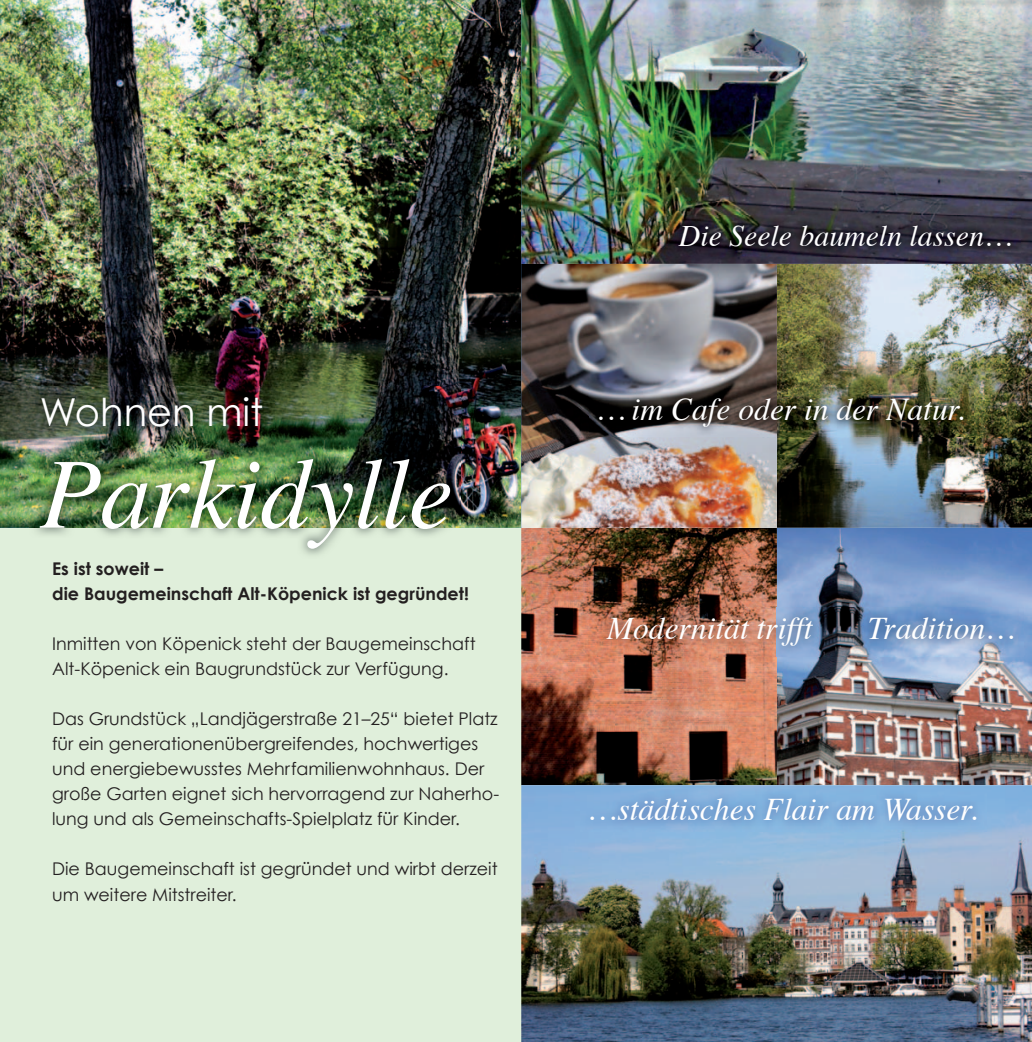
<style>
.page{position:relative;width:1032px;height:1042px;background:#fff}
.page>*{position:absolute;margin:0;border:0;box-sizing:border-box;transform-origin:0 0}
.t1{font:italic 100.8px "Times";letter-spacing:-.005em;color:#fff}
.t2{font:38.5px "Century Gothic";color:#fff}
.t3{font:italic 31.5px "Times";color:#fff}
.t4{font:italic 29.75px "Times";color:#fff}
.t5{font:17.5px/25px "Century Gothic";color:#231f20}
.t6{font:700 17.5px/25px "Century Gothic";color:#231f20}
</style>
<div class="page">
<div style="left:0;top:527px;width:521px;height:514px;background:#e0efdb"></div>
<img style="left:0;top:0;width:521px;height:527px">
<img style="left:29px;top:387px;width:431px;height:168px">
<img style="left:521px;top:0;width:510px;height:1041px">
<img style="left:668px;top:215px;width:352px;height:42px">
<img style="left:580px;top:788px;width:405px;height:43px">
<img style="left:597px;top:607px;width:426px;height:49px">
<img style="left:589px;top:388px;width:384px;height:48px">
<h2 class="t2" style="left:40px;top:388px;width:225px">Wohnen mit</h2>
<h1 class="t1" style="left:40px;top:406px;width:415px">Parkidylle</h1>
<p class="t6" style="left:52px;top:555px;width:418px">Es ist soweit –<br>die Baugemeinschaft Alt-Köpenick ist gegründet!</p>
<p class="t5" style="left:52px;top:630px;width:425px">Inmitten von Köpenick steht der Baugemeinschaft<br>Alt-Köpenick ein Baugrundstück zur Verfügung.</p>
<p class="t5" style="left:52px;top:706px;width:448px">Das Grundstück „Landjägerstraße 21–25“ bietet Platz für ein generationenübergreifendes, hochwertiges und energiebewusstes Mehrfamilienwohnhaus. Der große Garten eignet sich hervorragend zur Naherho&shy;lung und als Gemeinschafts-Spielplatz für Kinder.</p>
<p class="t5" style="left:52px;top:856px;width:447px">Die Baugemeinschaft ist gegründet und wirbt derzeit um weitere Mitstreiter.</p>
<h3 class="t4" style="left:678px;top:210px;width:333px">Die Seele baumeln lassen…</h3>
<h3 class="t3" style="left:595px;top:381px;width:370px">… im Cafe oder in der Natur.</h3>
<h3 class="t3" style="left:606px;top:601px;width:207px">Modernität trifft</h3>
<h3 class="t3" style="left:867px;top:601px;width:147px">Tradition…</h3>
<h3 class="t3" style="left:587px;top:782px;width:391px">…städtisches Flair am Wasser.</h3>
</div>
